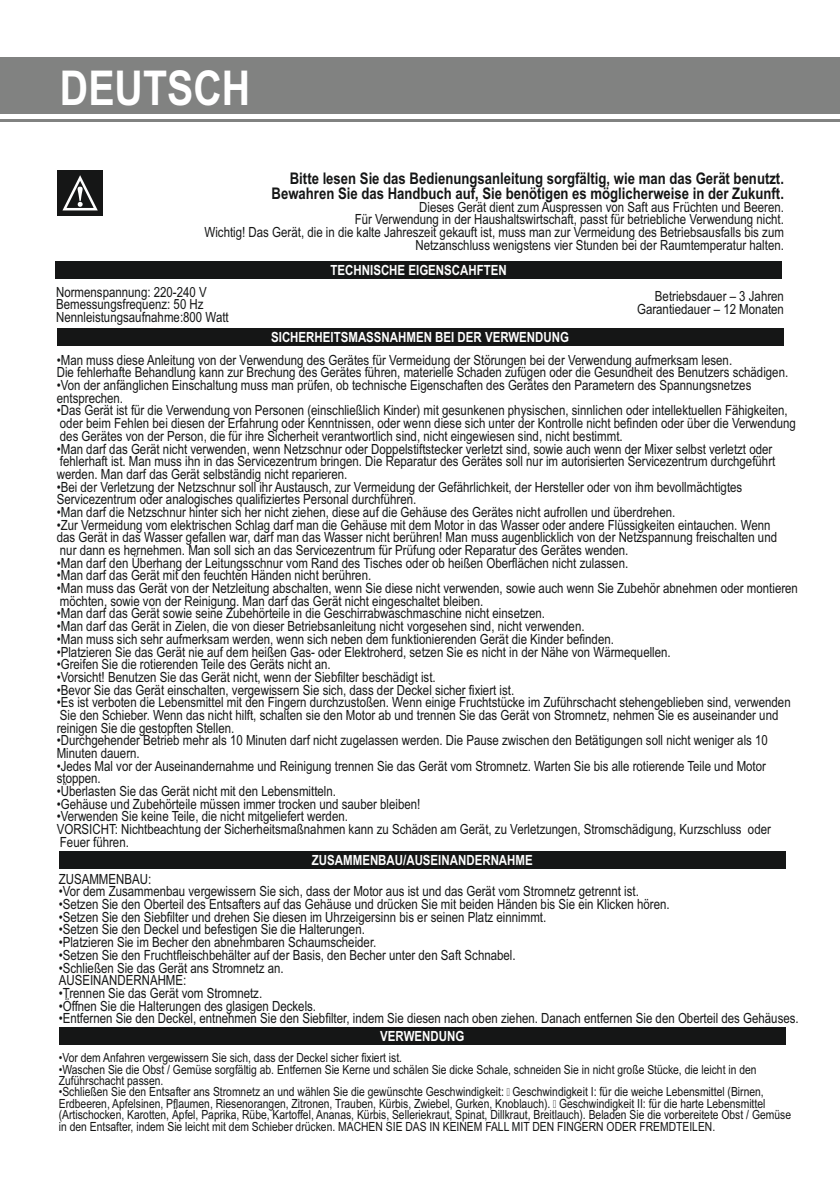
<style>
.page{position:relative;width:840px;height:1191px;background:#fff}
.page>*{position:absolute;margin:0;border:0;box-sizing:border-box;transform-origin:0 0}
.t1{font:700 48px "Arial Narrow";color:#fff}
.t2{font:700 16px/14.6px "Arial Narrow";color:#151616;text-align:right}
.t3{font:14px/12.6px "Arial Narrow";color:#151616}
.t4{font:700 14px "Arial Narrow";color:#fff}
.t5{font:12.6px/11.4px "Arial Narrow";color:#151616}
</style>
<div class="page">
<div style="left:0;top:57px;width:839px;height:56px;background:#818281"></div>
<hr style="left:0;top:119px;width:839px;height:3px;background:#818281">
<div style="left:57px;top:170px;width:46px;height:45px;background:#151616"></div>
<svg style="left:62px;top:175px;width:36px;height:35px"></svg>
<div style="left:55px;top:261px;width:726px;height:17px;background:#151616"></div>
<div style="left:57px;top:328px;width:725px;height:17px;background:#151616"></div>
<div style="left:59px;top:851px;width:725px;height:17px;background:#151616"></div>
<div style="left:59px;top:1027px;width:725px;height:17px;background:#151616"></div>
<h1 class="t1" style="left:60px;top:70px;width:192px">DEUTSCH</h1>
<p class="t2" style="left:271px;top:173px;width:513px">Bitte lesen Sie das Bedienungsanleitung sorgfältig, wie man das Gerät benutzt.<br>Bewahren Sie das Handbuch auf, Sie benötigen es möglicherweise in der Zukunft.</p>
<p class="t3" style="left:204px;top:202px;width:580px;text-align:right">Dieses Gerät dient zum Auspressen von Saft aus Früchten und Beeren.<br>Für Verwendung in der Haushaltswirtschaft, passt für betriebliche Verwendung nicht.<br>Wichtig! Das Gerät, die in die kalte Jahreszeit gekauft ist, muss man zur Vermeidung des Betriebsausfalls bis zum Netzanschluss wenigstens vier Stunden bei der Raumtemperatur halten.</p>
<p class="t3" style="left:636px;top:291px;width:148px;text-align:right">Betriebsdauer – 3 Jahren<br>Garantiedauer – 12 Monaten</p>
<p class="t4" style="left:330px;top:265px;width:178px">TECHNISCHE EIGENSCAHFTEN</p>
<p class="t3" style="left:56px;top:287px;width:174px">Normenspannung: 220-240 V<br>Bemessungsfrequenz: 50 Hz<br>Nennleistungsaufnahme:800 Watt</p>
<p class="t4" style="left:271px;top:331px;width:299px">SICHERHEITSMASSNAHMEN BEI DER VERWENDUNG</p>
<p class="t3" style="left:57px;top:355px;width:732px">• Man muss diese Anleitung von der Verwendung des Gerätes für Vermeidung der Störungen bei der Verwendung aufmerksam lesen.<br>Die fehlerhafte Behandlung kann zur Brechung des Gerätes führen, materielle Schaden zufügen oder die Gesundheit des Benutzers schädigen.</p>
<p class="t3" style="left:57px;top:380px;width:695px">• Von der anfänglichen Einschaltung muss man prüfen, ob technische Eigenschaften des Gerätes den Parametern des Spannungsnetzes entsprechen.</p>
<p class="t3" style="left:57px;top:405px;width:740px">• Das Gerät ist für die Verwendung von Personen (einschließlich Kinder) mit gesunkenen physischen, sinnlichen oder intellektuellen Fähigkeiten, oder beim Fehlen bei diesen der Erfahrung oder Kenntnissen, oder wenn diese sich unter der Kontrolle nicht befinden oder über die Verwendung des Gerätes von der Person, die für ihre Sicherheit verantwortlich sind, nicht eingewiesen sind, nicht bestimmt.</p>
<p class="t3" style="left:57px;top:443px;width:719px">• Man darf das Gerät nicht verwenden, wenn Netzschnur oder Doppelstiftstecker verletzt sind, sowie auch wenn der Mixer selbst verletzt oder fehlerhaft ist. Man muss ihn in das Servicezentrum bringen. Die Reparatur des Gerätes soll nur im autorisierten Servicezentrum durchgeführt werden. Man darf das Gerät selbständig nicht reparieren.</p>
<p class="t3" style="left:57px;top:481px;width:686px">• Bei der Verletzung der Netzschnur soll ihr Austausch, zur Vermeidung der Gefährlichkeit, der Hersteller oder von ihm bevollmächtigtes<br>Servicezentrum oder analogisches qualifiziertes Personal durchführen.</p>
<p class="t3" style="left:57px;top:507px;width:619px">• Man darf die Netzschnur hinter sich her nicht ziehen, diese auf die Gehäuse des Gerätes nicht aufrollen und überdrehen.</p>
<p class="t3" style="left:57px;top:520px;width:721px">• Zur Vermeidung vom elektrischen Schlag darf man die Gehäuse mit dem Motor in das Wasser oder andere Flüssigkeiten eintauchen. Wenn das Gerät in das Wasser gefallen war, darf man das Wasser nicht berühren! Man muss augenblicklich von der Netzspannung freischalten und nur dann es hernehmen. Man soll sich an das Servicezentrum für Prüfung oder Reparatur des Gerätes wenden.</p>
<p class="t3" style="left:57px;top:558px;width:572px">• Man darf den Überhang der Leitungsschnur vom Rand des Tisches oder ob heißen Oberflächen nicht zulassen.</p>
<p class="t3" style="left:57px;top:570px;width:316px">• Man darf das Gerät mit den feuchten Händen nicht berühren.</p>
<p class="t3" style="left:57px;top:583px;width:742px">• Man muss das Gerät von der Netzleitung abschalten, wenn Sie diese nicht verwenden, sowie auch wenn Sie Zubehör abnehmen oder montieren möchten, sowie von der Reinigung. Man darf das Gerät nicht eingeschaltet bleiben.</p>
<p class="t3" style="left:57px;top:608px;width:489px">• Man darf das Gerät sowie seine Zubehörteile in die Geschirrabwaschmaschine nicht einsetzen.</p>
<p class="t3" style="left:57px;top:621px;width:529px">• Man darf das Gerät in Zielen, die von dieser Betriebsanleitung nicht vorgesehen sind, nicht verwenden.</p>
<p class="t3" style="left:57px;top:634px;width:558px">• Man muss sich sehr aufmerksam werden, wenn sich neben dem funktionierenden Gerät die Kinder befinden.</p>
<p class="t3" style="left:57px;top:646px;width:615px">• Platzieren Sie das Gerät nie auf dem heißen Gas- oder Elektroherd, setzen Sie es nicht in der Nähe von Wärmequellen.</p>
<p class="t3" style="left:57px;top:659px;width:275px">• Greifen Sie die rotierenden Teile des Geräts nicht an.</p>
<p class="t3" style="left:57px;top:672px;width:380px">• Vorsicht! Benutzen Sie das Gerät nicht, wenn der Siebfilter beschädigt ist.</p>
<p class="t3" style="left:57px;top:684px;width:459px">• Bevor Sie das Gerät einschalten, vergewissern Sie sich, dass der Deckel sicher fixiert ist.</p>
<p class="t3" style="left:57px;top:697px;width:735px">• Es ist verboten die Lebensmittel mit den Fingern durchzustoßen. Wenn einige Fruchtstücke im Zuführschacht stehengeblieben sind, verwenden<br>Sie den Schieber. Wenn das nicht hilft, schalten sie den Motor ab und trennen Sie das Gerät von Stromnetz, nehmen Sie es auseinander und reinigen Sie die gestopften Stellen.</p>
<p class="t3" style="left:57px;top:735px;width:712px">• Durchgehender Betrieb mehr als 10 Minuten darf nicht zugelassen werden. Die Pause zwischen den Betätigungen soll nicht weniger als 10<br>Minuten dauern.</p>
<p class="t3" style="left:57px;top:760px;width:710px">• Jedes Mal vor der Auseinandernahme und Reinigung trennen Sie das Gerät vom Stromnetz. Warten Sie bis alle rotierende Teile und Motor stoppen.</p>
<p class="t3" style="left:57px;top:786px;width:281px">• Überlasten Sie das Gerät nicht mit den Lebensmitteln.</p>
<p class="t3" style="left:57px;top:799px;width:365px">• Gehäuse und Zubehörteile müssen immer trocken und sauber bleiben!</p>
<p class="t3" style="left:57px;top:811px;width:715px">• Verwenden Sie keine Teile, die nicht mitgeliefert werden.<br>VORSICHT: Nichtbeachtung der Sicherheitsmaßnahmen kann zu Schäden am Gerät, zu Verletzungen, Stromschädigung, Kurzschluss oder<br>Feuer führen.</p>
<p class="t4" style="left:312px;top:854px;width:222px">ZUSAMMENBAU/AUSEINANDERNAHME</p>
<p class="t3" style="left:59px;top:873px;width:94px">ZUSAMMENBAU:</p>
<p class="t3" style="left:59px;top:886px;width:581px">• Vor dem Zusammenbau vergewissern Sie sich, dass der Motor aus ist und das Gerät vom Stromnetz getrennt ist.</p>
<p class="t3" style="left:59px;top:899px;width:612px">• Setzen Sie den Oberteil des Entsafters auf das Gehäuse und drücken Sie mit beiden Händen bis Sie ein Klicken hören.</p>
<p class="t3" style="left:59px;top:912px;width:489px">• Setzen Sie den Siebfilter und drehen Sie diesen im Uhrzeigersinn bis er seinen Platz einnimmt.</p>
<p class="t3" style="left:59px;top:924px;width:307px">• Setzen Sie den Deckel und befestigen Sie die Halterungen.</p>
<p class="t3" style="left:59px;top:937px;width:319px">• Platzieren Sie im Becher den abnehmbaren Schaumscheider.</p>
<p class="t3" style="left:59px;top:950px;width:458px">• Setzen Sie den Fruchtfleischbehälter auf der Basis, den Becher unter den Saft Schnabel.</p>
<p class="t3" style="left:59px;top:962px;width:226px">• Schließen Sie das Gerät ans Stromnetz an.<br>AUSEINANDERNAHME:</p>
<p class="t3" style="left:59px;top:988px;width:205px">• Trennen Sie das Gerät vom Stromnetz.</p>
<p class="t3" style="left:59px;top:1000px;width:259px">• Öffnen Sie die Halterungen des glasigen Deckels.</p>
<p class="t3" style="left:59px;top:1013px;width:741px">• Entfernen Sie den Deckel, entnehmen Sie den Siebfilter, indem Sie diesen nach oben ziehen. Danach entfernen Sie den Oberteil des Gehäuses.</p>
<p class="t4" style="left:380px;top:1030px;width:85px">VERWENDUNG</p>
<p class="t5" style="left:59px;top:1053px;width:344px">• Vor dem Anfahren vergewissern Sie sich, dass der Deckel sicher fixiert ist.</p>
<p class="t5" style="left:59px;top:1064px;width:699px">• Waschen Sie die Obst / Gemüse sorgfältig ab. Entfernen Sie Kerne und schälen Sie dicke Schale, schneiden Sie in nicht große Stücke, die leicht in den<br>Zuführschacht passen.</p>
<p class="t5" style="left:59px;top:1087px;width:733px">• Schließen Sie den Entsafter ans Stromnetz an und wählen Sie die gewünschte Geschwindigkeit: Geschwindigkeit I: für die weiche Lebensmittel (Birnen, Erdbeeren, Apfelsinen, Pflaumen, Riesenorangen, Zitronen, Trauben, Kürbis, Zwiebel, Gurken, Knoblauch). Geschwindigkeit II: für die harte Lebensmittel (Artischocken, Karotten, Äpfel, Paprika, Rübe, Kartoffel, Ananas, Kürbis, Selleriekraut, Spinat, Dillkraut, Breitlauch). Beladen Sie die vorbereitete Obst / Gemüse in den Entsafter, indem Sie leicht mit dem Schieber drücken. MACHEN SIE DAS IN KEINEM FALL MIT DEN FINGERN ODER FREMDTEILEN.</p>
</div>
